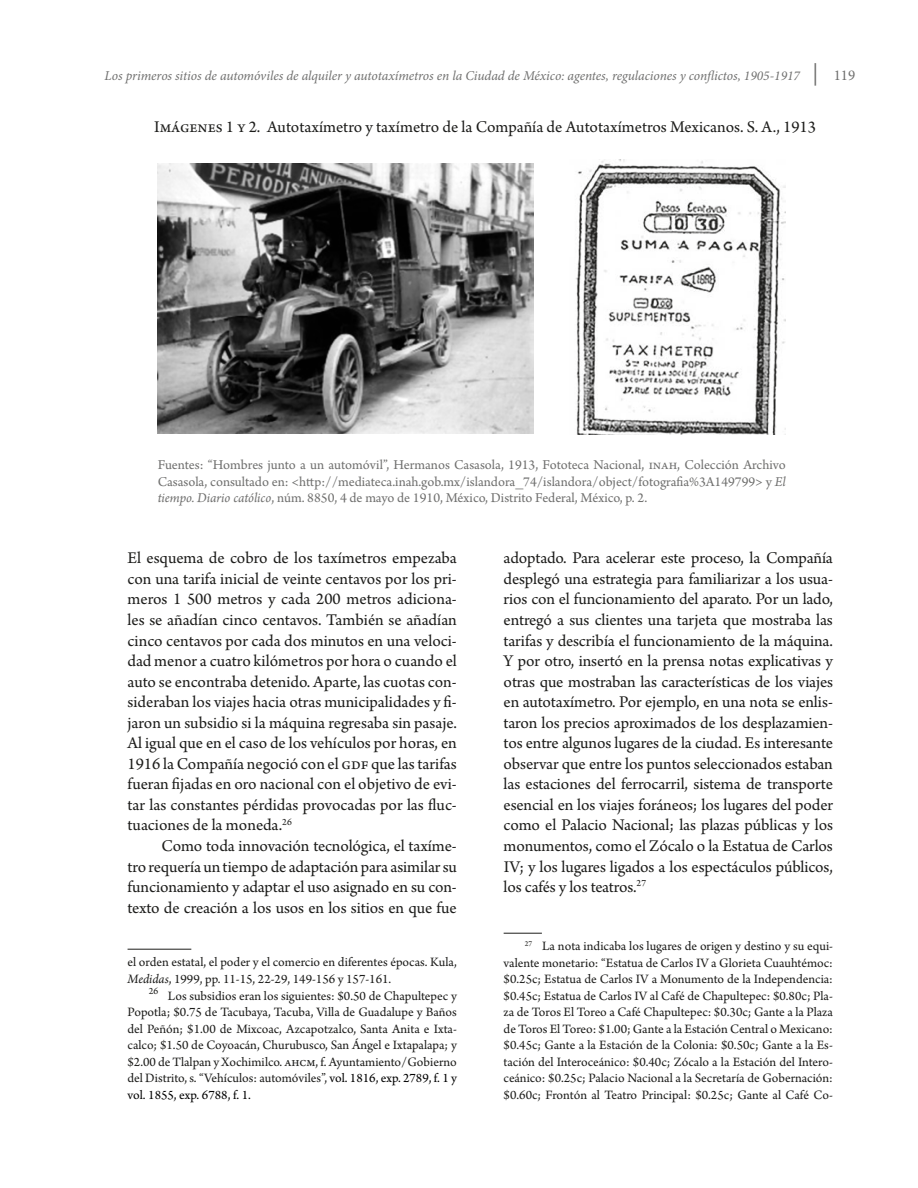
<style>
.page{position:relative;width:918px;height:1188px;background:#fff}
.page>*{position:absolute;margin:0;border:0;box-sizing:border-box;transform-origin:0 0}
.t1{font:17.25px/20.5px "Arno Pro";color:#1d1d1b;text-align:justify}
.t2{font:14.25px/16.5px "Arno Pro";color:#70706f;text-align:justify}
.t3{font:13.5px/16.5px "Arno Pro";color:#1d1d1b;text-align:justify}
.t4{font:italic 13.5px "Minion Pro";letter-spacing:-.005em;color:#70706f}
.s1{font-style:normal;font-size:22.5px}
.s2{font-style:normal;font-size:15px}
.s3{font-style:italic}
.s4{color:#000}
</style>
<div class="page">
<hr style="left:128px;top:949px;width:63px;height:1px;background:#1d1d1b">
<hr style="left:504px;top:933px;width:38px;height:1px;background:#1d1d1b">
<img style="left:575px;top:159px;width:211px;height:276px">
<img style="left:158px;top:164px;width:375px;height:270px">
<p class="t4" style="left:105px;top:67px;width:752px">Los primeros sitios de automóviles de alquiler y autotaxímetros en la Ciudad de México: agentes, regulaciones y conflictos, 1905-1917 <span class="s1">|</span> <span class="s2">119</span></p>
<p class="t1" style="left:154px;top:117px;width:663px">Imágenes 1 y 2. Autotaxímetro y taxímetro de la Compañía de Autotaxímetros Mexicanos. S. A., 1913</p>
<p class="t2" style="left:158px;top:457px;width:630px">Fuentes: “Hombres junto a un automóvil”, Hermanos Casasola, 1913, Fototeca Nacional, inah, Colección Archivo Casasola, consultado en: &lt;http://mediateca.inah.gob.mx/islandora_74/islandora/object/fotografia%3A149799&gt; y <span class="s3">El tiempo. Diario católico</span>, núm. 8850, 4 de mayo de 1910, México, Distrito Federal, México, p. 2.</p>
<p class="t1" style="left:128px;top:549px;width:331px">El esquema de cobro de los taxímetros empezaba con una tarifa inicial de veinte centavos por los pri&shy;meros 1 500 metros y cada 200 metros adiciona&shy;les se añadían cinco centavos. También se añadían cinco centavos por cada dos minutos en una veloci&shy;dad menor a cuatro kilómetros por hora o cuando el auto se encontraba detenido. Aparte, las cuotas con&shy;sideraban los viajes hacia otras municipalidades y fi&shy;jaron un subsidio si la máquina regresaba sin pasaje.<br>Al igual que en el caso de los vehículos por horas, en 1916 la Compañía negoció con el gdf que las tarifas fueran fijadas en oro nacional con el objetivo de evi&shy;tar las constantes pérdidas provocadas por las fluc&shy;tuaciones de la moneda.<sup>26</sup></p>
<p class="t1" style="left:128px;top:837px;width:331px;text-indent:34px">Como toda innovación tecnológica, el taxíme&shy;tro requería un tiempo de adaptación para asimilar su funcionamiento y adaptar el uso asignado en su con&shy;texto de creación a los usos en los sitios en que fue</p>
<p class="t3" style="left:128px;top:955px;width:331px">el orden estatal, el poder y el comercio en diferentes épocas. Kula,<br><span class="s3">Medidas</span>, 1999, pp. 11-15, 22-29, 149-156 y 157-161.</p>
<p class="t3" style="left:128px;top:988px;width:331px;text-indent:21px"><sup>26</sup> Los subsidios eran los siguientes: $0.50 de Chapultepec y Popotla; $0.75 de Tacubaya, Tacuba, Villa de Guadalupe y Baños del Peñón; $1.00 de Mixcoac, Azcapotzalco, Santa Anita e Ixta&shy;calco; $1.50 de Coyoacán, Churubusco, San Ángel e Ixtapalapa; y $2.00 de Tlalpan y Xochimilco. ahcm, f. Ayuntamiento/Gobierno del Distrito, s. “Vehículos: automóviles”, <span class="s4">vol. 1816, exp. 2789, f. 1 y vol. 1855, exp. 6788, f. 1.</span></p>
<p class="t1" style="left:504px;top:549px;width:331px">adoptado. Para acelerar este proceso, la Compañía desplegó una estrategia para familiarizar a los usua&shy;rios con el funcionamiento del aparato. Por un lado, entregó a sus clientes una tarjeta que mostraba las tarifas y describía el funcionamiento de la máquina.<br>Y por otro, insertó en la prensa notas explicativas y otras que mostraban las características de los viajes en autotaxímetro. Por ejemplo, en una nota se enlis&shy;taron los precios aproximados de los desplazamien&shy;tos entre algunos lugares de la ciudad. Es interesante observar que entre los puntos seleccionados estaban las estaciones del ferrocarril, sistema de transporte esencial en los viajes foráneos; los lugares del poder como el Palacio Nacional; las plazas públicas y los monumentos, como el Zócalo o la Estatua de Carlos IV; y los lugares ligados a los espectáculos públicos, los cafés y los teatros.<sup>27</sup></p>
<p class="t3" style="left:504px;top:939px;width:331px;text-indent:21px"><sup>27</sup> La nota indicaba los lugares de origen y destino y su equi&shy;valente monetario: “Estatua de Carlos IV a Glorieta Cuauhtémoc: $0.25c; Estatua de Carlos IV a Monumento de la Independencia: $0.45c; Estatua de Carlos IV al Café de Chapultepec: $0.80c; Pla&shy;za de Toros El Toreo a Café Chapultepec: $0.30c; Gante a la Plaza de Toros El Toreo: $1.00; Gante a la Estación Central o Mexicano: $0.45c; Gante a la Estación de la Colonia: $0.50c; Gante a la Es&shy;tación del Interoceánico: $0.40c; Zócalo a la Estación del Intero&shy;ceánico: $0.25c; Palacio Nacional a la Secretaría de Gobernación: $0.60c; Frontón al Teatro Principal: $0.25c; Gante al Café Co-</p>
</div>
